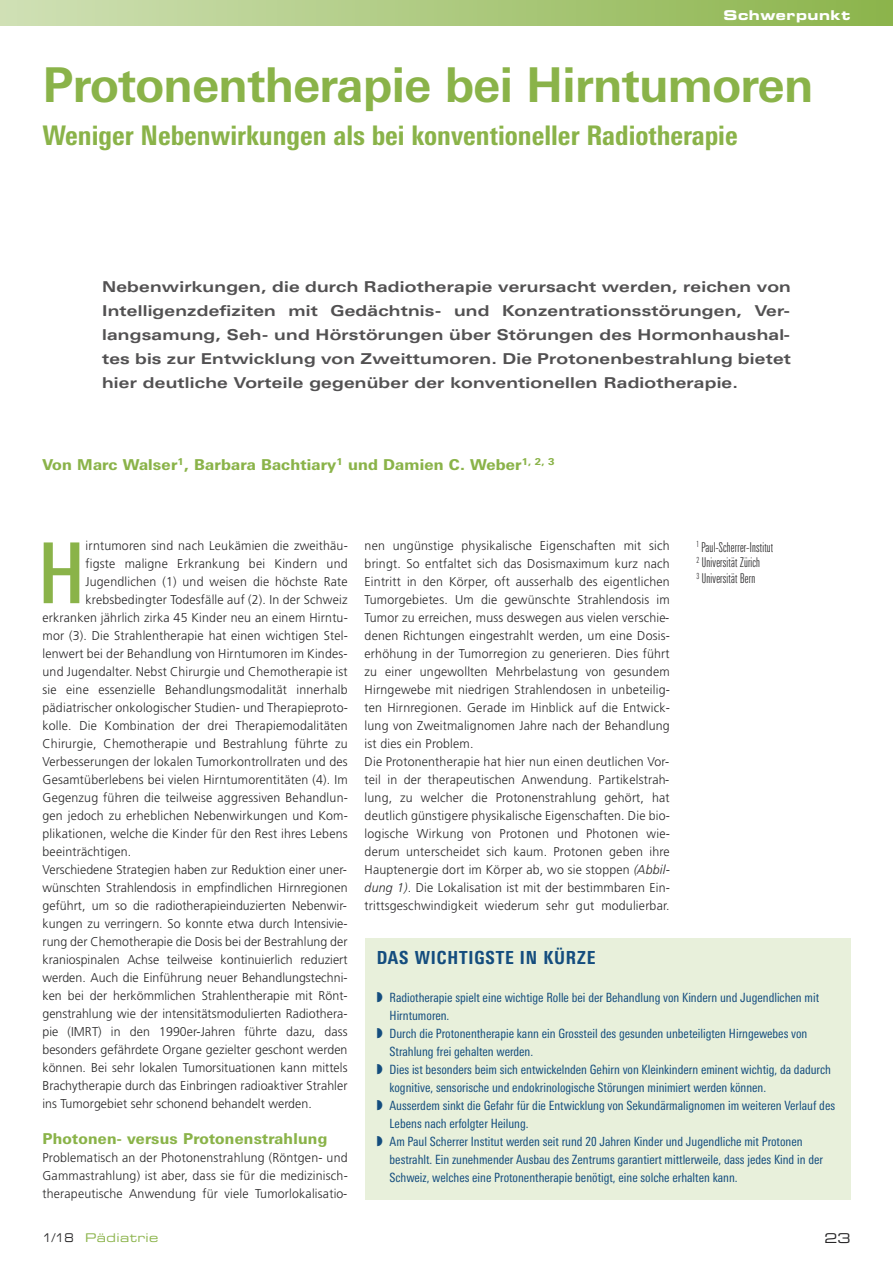
<style>
.page{position:relative;width:893px;height:1263px;background:#fff}
.page>*{position:absolute;margin:0;border:0;box-sizing:border-box;transform-origin:0 0}
.t1{font:500 condensed 84px "Linotype Univers";color:#8ab349}
.t2{font:700 48px "Linotype Univers Basic";letter-spacing:-.015em;color:#8ab349}
.t3{font:800 condensed 27px "Linotype Univers";color:#8ab349}
.t4{font:800 condensed 18px "Linotype Univers";letter-spacing:.05em;color:#144d7e}
.t5{font:700 15px/24px "Linotype Univers Extd";letter-spacing:.015em;color:#525152;text-align:justify}
.t6{font:800 15px "Linotype Univers Basic";letter-spacing:.015em;color:#8ab349}
.t7{font:300 13.5px/15.8px "Linotype Univers Comp";letter-spacing:.015em;color:#272627}
.t8{font:13.5px "Eurostile Bold Extended Two";letter-spacing:.04em;color:#fff}
.t9{font:13.5px "Eurostile Extended Two";color:#272627}
.t10{font:300 12.75px/18px "Frutiger";letter-spacing:.015em;color:#272627;text-align:justify}
.t11{font:condensed 12.75px "Linotype Univers";color:#144d7e}
.t12{font:12px "Eurostile Extended Two";letter-spacing:.04em;color:#8ab349}
.s1{font-style:italic}
.s2{color:#272627}
</style>
<div class="page">
<div style="left:0;top:0;width:893px;height:26px;background:linear-gradient(to right,#d0e0b6,#8bb44b)"></div>
<div style="left:365px;top:938px;width:485px;height:261px;background:#e8f0db"></div>
<p class="t8" style="left:723px;top:11px;width:128px">Schwerpunkt</p>
<h2 class="t2" style="left:43px;top:67px;width:772px">Protonentherapie bei Hirntumoren</h2>
<h3 class="t3" style="left:43px;top:125px;width:697px">Weniger Nebenwirkungen als bei konventioneller Radiotherapie</h3>
<p class="t5" style="left:102px;top:276px;width:690px">Nebenwirkungen, die durch Radiotherapie verursacht werden, reichen von Intelligenzdefiziten mit Gedächtnis- und Konzentrationsstörungen, Ver&shy;langsamung, Seh- und Hörstörungen über Störungen des Hormonhaushal&shy;tes bis zur Entwicklung von Zweittumoren. Die Protonenbestrahlung bietet hier deutliche Vorteile gegenüber der konventionellen Radiotherapie.</p>
<p class="t6" style="left:43px;top:459px;width:513px">Von Marc Walser<sup>1</sup>, Barbara Bachtiary<sup>1</sup> und Damien C. Weber<sup>1,</sup> <sup>2,</sup> <sup>3</sup></p>
<p class="t10" style="left:86px;top:537px;width:264px">irntumoren sind nach Leukämien die zweithäu-</p>
<p class="t10" style="left:86px;top:555px;width:264px">figste maligne Erkrankung bei Kindern und</p>
<p class="t10" style="left:86px;top:573px;width:264px">Jugendlichen (1) und weisen die höchste Rate</p>
<p class="t10" style="left:86px;top:591px;width:264px">krebsbedingter Todesfälle auf (2). In der Schweiz</p>
<p class="t10" style="left:43px;top:609px;width:307px">erkranken jährlich zirka 45 Kinder neu an einem Hirntu-</p>
<p class="t10" style="left:43px;top:627px;width:307px">mor (3). Die Strahlentherapie hat einen wichtigen Stel-</p>
<p class="t10" style="left:43px;top:645px;width:307px">lenwert bei der Behandlung von Hirntumoren im Kindes-</p>
<p class="t10" style="left:43px;top:663px;width:307px">und Jugendalter. Nebst Chirurgie und Chemotherapie ist</p>
<p class="t10" style="left:43px;top:681px;width:307px">sie eine essenzielle Behandlungsmodalität innerhalb</p>
<p class="t10" style="left:43px;top:699px;width:307px">pädiatrischer onkologischer Studien- und Therapieproto-</p>
<p class="t10" style="left:43px;top:717px;width:307px">kolle. Die Kombination der drei Therapiemodalitäten</p>
<p class="t10" style="left:43px;top:735px;width:307px">Chirurgie, Chemotherapie und Bestrahlung führte zu</p>
<p class="t10" style="left:43px;top:753px;width:307px">Verbesserungen der lokalen Tumorkontrollraten und des</p>
<p class="t10" style="left:43px;top:771px;width:307px">Gesamtüberlebens bei vielen Hirntumorentitäten (4). Im</p>
<p class="t10" style="left:43px;top:789px;width:307px">Gegenzug führen die teilweise aggressiven Behandlun-</p>
<p class="t10" style="left:43px;top:807px;width:307px">gen jedoch zu erheblichen Nebenwirkungen und Kom-</p>
<p class="t10" style="left:43px;top:825px;width:307px">plikationen, welche die Kinder für den Rest ihres Lebens</p>
<p class="t10" style="left:43px;top:843px;width:90px">beeinträchtigen.</p>
<p class="t10" style="left:43px;top:861px;width:306px">Verschiedene Strategien haben zur Reduktion einer uner-</p>
<p class="t10" style="left:43px;top:879px;width:307px">wünschten Strahlendosis in empfindlichen Hirnregionen</p>
<p class="t10" style="left:43px;top:897px;width:306px">geführt, um so die radiotherapieinduzierten Nebenwir-</p>
<p class="t10" style="left:43px;top:915px;width:307px">kungen zu verringern. So konnte etwa durch Intensivie-</p>
<p class="t10" style="left:43px;top:933px;width:307px">rung der Chemotherapie die Dosis bei der Bestrahlung der</p>
<p class="t10" style="left:42px;top:951px;width:307px">kraniospinalen Achse teilweise kontinuierlich reduziert</p>
<p class="t10" style="left:42px;top:969px;width:307px">werden. Auch die Einführung neuer Behandlungstechni-</p>
<p class="t10" style="left:42px;top:987px;width:307px">ken bei der herkömmlichen Strahlentherapie mit Rönt-</p>
<p class="t10" style="left:42px;top:1005px;width:307px">genstrahlung wie der intensitätsmodulierten Radiothera-</p>
<p class="t10" style="left:42px;top:1023px;width:307px">pie (IMRT) in den 1990er-Jahren führte dazu, dass</p>
<p class="t10" style="left:42px;top:1041px;width:307px">besonders gefährdete Organe gezielter geschont werden</p>
<p class="t10" style="left:42px;top:1059px;width:307px">können. Bei sehr lokalen Tumorsituationen kann mittels</p>
<p class="t10" style="left:42px;top:1077px;width:307px">Brachytherapie durch das Einbringen radioaktiver Strahler</p>
<p class="t10" style="left:42px;top:1095px;width:271px">ins Tumorgebiet sehr schonend behandelt werden.</p>
<p class="t6" style="left:43px;top:1133px;width:286px">Photonen- versus Protonenstrahlung</p>
<p class="t10" style="left:42px;top:1149px;width:307px">Problematisch an der Photonenstrahlung (Röntgen- und Gammastrahlung) ist aber, dass sie für die medizinisch&shy;therapeutische Anwendung für viele Tumorlokalisatio-</p>
<h1 class="t1" style="left:37px;top:543px;width:50px">H</h1>
<p class="t10" style="left:365px;top:537px;width:307px;text-align:left">nen ungünstige physikalische Eigenschaften mit sich bringt. So entfaltet sich das Dosismaximum kurz nach Eintritt in den Körper, oft ausserhalb des eigentlichen Tumorgebietes. Um die gewünschte Strahlendosis im Tumor zu erreichen, muss deswegen aus vielen verschie&shy;denen Richtungen eingestrahlt werden, um eine Dosis&shy;erhöhung in der Tumorregion zu generieren. Dies führt zu einer ungewollten Mehrbelastung von gesundem Hirngewebe mit niedrigen Strahlendosen in unbeteilig&shy;ten Hirnregionen. Gerade im Hinblick auf die Entwick&shy;lung von Zweitmalignomen Jahre nach der Behandlung ist dies ein Problem.<br>Die Protonentherapie hat hier nun einen deutlichen Vor&shy;teil in der therapeutischen Anwendung. Partikelstrah&shy;lung, zu welcher die Protonenstrahlung gehört, hat deutlich günstigere physikalische Eigenschaften. Die bio&shy;logische Wirkung von Protonen und Photonen wie&shy;derum unterscheidet sich kaum. Protonen geben ihre Hauptenergie dort im Körper ab, wo sie stoppen <span class="s1">(Abbil&shy;dung 1)</span>. Die Lokalisation ist mit der bestimmbaren Ein&shy;trittsgeschwindigkeit wiederum sehr gut modulierbar.</p>
<p class="t7" style="left:696px;top:540px;width:78px"><sup>1</sup> Paul-Scherrer-Institut<br><sup>2</sup> Universität Zürich<br><sup>3</sup> Universität Bern</p>
<h3 class="t4" style="left:377px;top:951px;width:220px">DAS WICHTIGSTE IN KÜRZE</h3>
<p class="t11" style="left:377px;top:993px;width:444px">◗ Radiotherapie spielt eine wichtige Rolle bei der Behandlung von Kindern und Jugendlichen mit</p>
<p class="t11" style="left:390px;top:1011px;width:61px">Hirntumoren.</p>
<p class="t11" style="left:377px;top:1029px;width:432px">◗ Durch die Protonentherapie kann ein Grossteil des gesunden unbeteiligten Hirngewebes von</p>
<p class="t11" style="left:390px;top:1047px;width:145px">Strahlung frei gehalten werden.</p>
<p class="t11" style="left:377px;top:1065px;width:456px">◗ Dies ist besonders beim sich entwickelnden Gehirn von Kleinkindern eminent wichtig, da dadurch</p>
<p class="t11" style="left:390px;top:1083px;width:378px">kognitive, sensorische und endokrinologische Störungen minimiert werden können.</p>
<p class="t11" style="left:377px;top:1101px;width:460px">◗ Ausserdem sinkt die Gefahr für die Entwicklung von Sekundärmalignomen im weiteren Verlauf des</p>
<p class="t11" style="left:390px;top:1119px;width:141px">Lebens nach erfolgter Heilung.</p>
<p class="t11" style="left:377px;top:1137px;width:427px">◗ Am Paul Scherrer Institut werden seit rund 20 Jahren Kinder und Jugendliche mit Protonen</p>
<p class="t11" style="left:390px;top:1155px;width:435px">bestrahlt. Ein zunehmender Ausbau des Zentrums garantiert mittlerweile, dass jedes Kind in der</p>
<p class="t11" style="left:390px;top:1173px;width:350px">Schweiz, welches eine Protonentherapie benötigt, eine solche erhalten kann.</p>
<p class="t12" style="left:43px;top:1233px;width:117px"><span class="s2">1/18</span> Pädiatrie</p>
<p class="t9" style="left:824px;top:1233px;width:28px">23</p>
</div>
